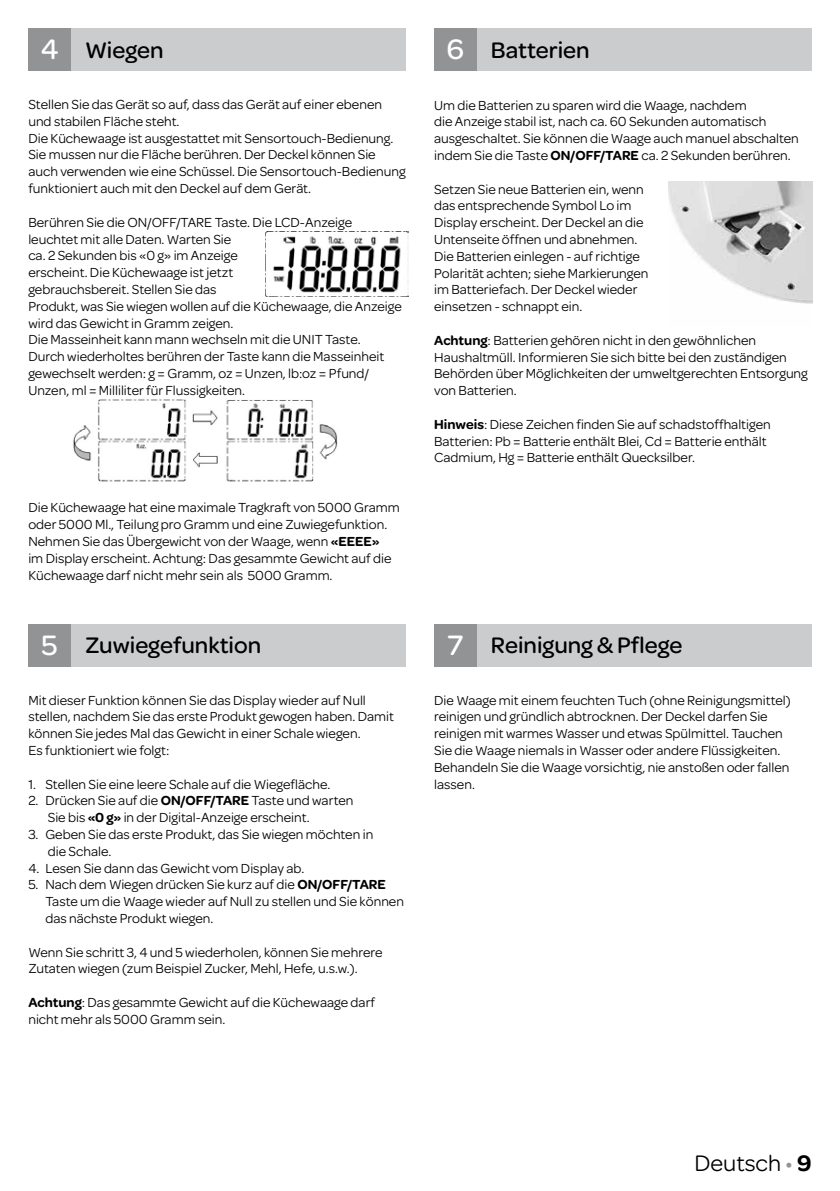
<style>
.page{position:relative;width:840px;height:1191px;background:#fff}
.page>*{position:absolute;margin:0;border:0;box-sizing:border-box;transform-origin:0 0}
.t1{font:500 24px "Omnes";color:#000}
.t2{font:24px "Omnes";color:#000}
.t3{font:14px/16.8px "Omnes";color:#000}
.s1{font-size:30px;color:#fff}
.s2{font-weight:600}
.s3{color:#929395}
</style>
<div class="page">
<div style="left:57px;top:28px;width:348px;height:43px;background:#cacccd"></div>
<div style="left:28px;top:28px;width:43px;height:43px;background:#929395"></div>
<div style="left:57px;top:624px;width:348px;height:42px;background:#cacccd"></div>
<div style="left:28px;top:624px;width:43px;height:42px;background:#929395"></div>
<div style="left:462px;top:28px;width:349px;height:43px;background:#cacccd"></div>
<div style="left:434px;top:28px;width:42px;height:43px;background:#929395"></div>
<div style="left:462px;top:624px;width:349px;height:42px;background:#cacccd"></div>
<div style="left:434px;top:624px;width:42px;height:42px;background:#929395"></div>
<img style="left:265px;top:231px;width:143px;height:65px">
<img style="left:73px;top:400px;width:265px;height:82px">
<img style="left:668px;top:181px;width:144px;height:123px">
<h1 class="t1" style="left:41px;top:33px;width:124px"><span class="s1">4</span> Wiegen</h1>
<p class="t3" style="left:28px;top:95px;width:378px">Stellen Sie das Gerät so auf, dass das Gerät auf einer ebenen und stabilen Fläche steht.<br>Die Küchewaage ist ausgestattet mit Sensortouch-Bedienung.<br>Sie mussen nur die Fläche berühren. Der Deckel können Sie auch verwenden wie eine Schüssel. Die Sensortouch-Bedienung funktioniert auch mit den Deckel auf dem Gerät.</p>
<p class="t3" style="left:28px;top:213px;width:374px">Berühren Sie die ON/OFF/TARE Taste. Die LCD-Anzeige leuchtet mit alle Daten. Warten Sie<br>ca. 2 Sekunden bis «0 g» im Anzeige<br>erscheint. Die Küchewaage ist jetzt<br>gebrauchsbereit. Stellen Sie das<br>Produkt, was Sie wiegen wollen auf die Küchewaage, die Anzeige wird das Gewicht in Gramm zeigen.<br>Die Masseinheit kann mann wechseln mit die UNIT Taste.<br>Durch wiederholtes berühren der Taste kann die Masseinheit gewechselt werden: g = Gramm, oz = Unzen, lb:oz = Pfund/ Unzen, ml = Milliliter für Flussigkeiten.</p>
<p class="t3" style="left:28px;top:498px;width:372px">Die Küchewaage hat eine maximale Tragkraft von 5000 Gramm oder 5000 Ml., Teilung pro Gramm und eine Zuwiegefunktion.<br>Nehmen Sie das Übergewicht von der Waage, wenn <span class="s2">«EEEE»<br></span>im Display erscheint. Achtung: Das gesammte Gewicht auf die Küchewaage darf nicht mehr sein als 5000 Gramm.</p>
<h1 class="t1" style="left:42px;top:629px;width:221px"><span class="s1">5</span> Zuwiegefunktion</h1>
<p class="t3" style="left:28px;top:690px;width:367px">Mit dieser Funktion können Sie das Display wieder auf Null stellen, nachdem Sie das erste Produkt gewogen haben. Damit können Sie jedes Mal das Gewicht in einer Schale wiegen.<br>Es funktioniert wie folgt:</p>
<p class="t3" style="left:28px;top:774px;width:303px">1. Stellen Sie eine leere Schale auf die Wiegefläche.</p>
<p class="t3" style="left:48px;top:791px;width:307px;text-indent:-19px">2. Drücken Sie auf die <span class="s2">ON/OFF/TARE</span> Taste und warten<br>Sie bis <span class="s2">«0 g»</span> in der Digital-Anzeige erscheint.</p>
<p class="t3" style="left:48px;top:825px;width:327px;text-indent:-19px">3. Geben Sie das erste Produkt, das Sie wiegen möchten in die Schale.</p>
<p class="t3" style="left:28px;top:858px;width:277px">4. Lesen Sie dann das Gewicht vom Display ab.</p>
<p class="t3" style="left:45px;top:875px;width:360px;text-indent:-17px">5. Nach dem Wiegen drücken Sie kurz auf die <span class="s2">ON/OFF/TARE<br></span>Taste um die Waage wieder auf Null zu stellen und Sie können das nächste Produkt wiegen.</p>
<p class="t3" style="left:28px;top:942px;width:355px">Wenn Sie schritt 3, 4 und 5 wiederholen, können Sie mehrere<br>Zutaten wiegen (zum Beispiel Zucker, Mehl, Hefe, u.s.w.).</p>
<p class="t3" style="left:28px;top:993px;width:348px"><span class="s2">Achtung</span>: Das gesammte Gewicht auf die Küchewaage darf nicht mehr als 5000 Gramm sein.</p>
<h1 class="t1" style="left:446px;top:33px;width:144px"><span class="s1">6</span> Batterien</h1>
<p class="t3" style="left:434px;top:96px;width:366px">Um die Batterien zu sparen wird die Waage, nachdem<br>die Anzeige stabil ist, nach ca. 60 Sekunden automatisch ausgeschaltet. Sie können die Waage auch manuel abschalten indem Sie die Taste <span class="s2">ON/OFF/TARE</span> ca. 2 Sekunden berühren.</p>
<p class="t3" style="left:434px;top:180px;width:216px">Setzen Sie neue Batterien ein, wenn das entsprechende Symbol Lo im Display erscheint. Der Deckel an die Untenseite öffnen und abnehmen.<br>Die Batterien einlegen - auf richtige Polarität achten; siehe Markierungen im Batteriefach. Der Deckel wieder einsetzen - schnappt ein.</p>
<p class="t3" style="left:434px;top:331px;width:375px"><span class="s2">Achtung</span>: Batterien gehören nicht in den gewöhnlichen Haushaltmüll. Informieren Sie sich bitte bei den zuständigen Behörden über Möglichkeiten der umweltgerechten Entsorgung von Batterien.</p>
<p class="t3" style="left:434px;top:415px;width:338px"><span class="s2">Hinweis</span>: Diese Zeichen finden Sie auf schadstoffhaltigen<br>Batterien: Pb = Batterie enthält Blei, Cd = Batterie enthält<br>Cadmium, Hg = Batterie enthält Quecksilber.</p>
<h1 class="t1" style="left:447px;top:629px;width:236px"><span class="s1">7</span> Reinigung &amp; Pflege</h1>
<p class="t3" style="left:434px;top:690px;width:358px">Die Waage mit einem feuchten Tuch (ohne Reinigungsmittel) reinigen und gründlich abtrocknen. Der Deckel darfen Sie reinigen mit warmes Wasser und etwas Spülmittel. Tauchen Sie die Waage niemals in Wasser oder andere Flüssigkeiten.<br>Behandeln Sie die Waage vorsichtig, nie anstoßen oder fallen lassen.</p>
<h1 class="t2" style="left:694px;top:1146px;width:118px">Deutsch <span class="s3">•</span> <span class="s2">9</span></h1>
</div>
